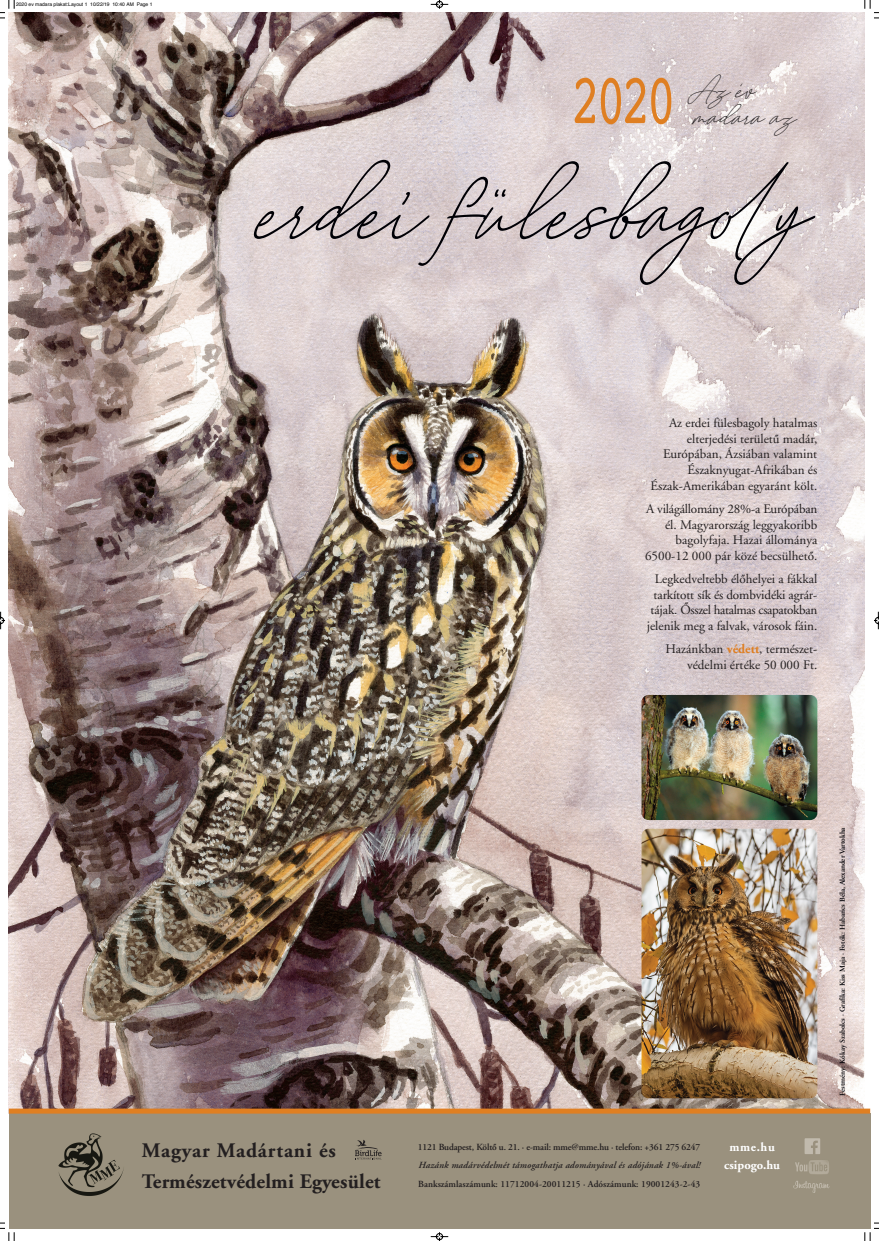
<style>
.page{position:relative;width:879px;height:1241px;background:#fff}
.page>*{position:absolute;margin:0;border:0;box-sizing:border-box;transform-origin:0 0}
.t1{font:110.62px "August Script Boldfree";color:#000005;scale:.88 1}
.t2{font:71.88px "Courier";color:#df7f22;scale:.7 1}
.t3{font:29.19px/26.2px "August Script Boldfree";color:#231f20}
.t4{font:700 20.62px/31.3px "Adobe Garamond HF";letter-spacing:.01em;color:#231f20}
.t5{font:13.12px/15.8px "Adobe Garamond HF";color:#231f20;text-align:right}
.t6{font:700 12.5px/18.1px "Adobe Garamond HF";color:#fff;text-align:center}
.t7{font:600 9.38px "Adobe Garamond HF";letter-spacing:-.015em;color:#231f20}
.t8{font:italic 600 9.38px "Adobe Garamond HF";letter-spacing:.02em;color:#231f20}
.t9{font:600 9.38px "Adobe Garamond HF";letter-spacing:.005em;color:#231f20}
.t10{font:600 7.5px "Adobe Garamond HF";color:#000005}
.t11{font:5px "Helvetica";color:#000}
.s1{font-size:25px}
.s2{font-size:26.88px}
.s3{font-size:112.5px}
.s4{font-weight:700;color:#df7f22}
</style>
<div class="page">
<img style="left:9px;top:13px;width:856px;height:1095px">
<img style="left:641px;top:695px;width:176px;height:125px;border-radius:7px">
<div style="left:9px;top:1113px;width:861px;height:115px;background:#9a917e"></div>
<img style="left:58px;top:1133px;width:66px;height:63px">
<img style="left:804px;top:1138px;width:17px;height:16px">
<img style="left:793px;top:1181px;width:37px;height:12px">
<img style="left:795px;top:1160px;width:34px;height:14px">
<svg style="left:355px;top:1140px;width:26px;height:19px"></svg>
<div style="left:9px;top:1108px;width:861px;height:5px;background:#df7f22"></div>
<img style="left:641px;top:828px;width:176px;height:270px;border-radius:7px">
<svg style="left:0;top:0;width:15px;height:19px"></svg>
<svg style="left:864px;top:0;width:15px;height:19px"></svg>
<svg style="left:0;top:1222px;width:15px;height:19px"></svg>
<svg style="left:864px;top:1222px;width:15px;height:19px"></svg>
<svg style="left:430px;top:0;width:19px;height:9px"></svg>
<svg style="left:430px;top:1232px;width:19px;height:9px"></svg>
<svg style="left:0;top:611px;width:5px;height:18px"></svg>
<svg style="left:874px;top:611px;width:5px;height:18px"></svg>
<p class="t11" style="left:16px;top:2px;width:138px">2020 ev madara plakat:Layout 1 10/22/19 10:40 AM Page 1</p>
<h2 class="t2" style="left:570px;top:78px;width:152px">2020</h2>
<h3 class="t3" style="left:686px;top:80px;width:111px"><span class="s1">A</span><span class="s2">z</span> év madara a<span class="s2">z</span></h3>
<h1 class="t1" style="left:259px;top:161px;width:626px"><span class="s3">erdei</span> fülesbagoly</h1>
<p class="t5" style="left:650px;top:416px;width:168px">Az erdei fülesbagoly hatalmas elterjedési területû madár,<br>Európában, Ázsiában valamint<br>Északnyugat-Afrikában és<br>Észak-Amerikában egyaránt költ.</p>
<p class="t5" style="left:645px;top:502px;width:174px">A világállomány 28%-a Európában él. Magyarország leggyakoribb bagolyfaja. Hazai állománya<br>6500-12 000 pár közé becsülhetô.</p>
<p class="t5" style="left:647px;top:572px;width:172px">Legkedveltebb élôhelyei a fákkal tarkított sík és dombvidéki agrár&shy;tájak. Ôsszel hatalmas csapatokban jelenik meg a falvak, városok fáin.</p>
<p class="t5" style="left:665px;top:642px;width:153px">Hazánkban <span class="s4">védett</span>, természet&shy;védelmi értéke 50 000 Ft.</p>
<h3 class="t4" style="left:142px;top:1136px;width:240px">Magyar Madártani és<br>Természetvédelmi Egyesület</h3>
<p class="t6" style="left:724px;top:1138px;width:57px">mme.hu csipogo.hu</p>
<p class="t7" style="left:418px;top:1142px;width:284px">1121 Budapest, Költô u. 21. · e-mail: mme@mme.hu · telefon: +361 275 6247</p>
<p class="t8" style="left:418px;top:1161px;width:284px">Hazánk madárvédelmét támogathatja adományával és adójának 1%-ával!</p>
<p class="t9" style="left:418px;top:1180px;width:283px">Bankszámlaszámunk: 11712004-20011215 · Adószámunk: 19001243-2-43</p>
<p class="t10" style="left:839px;top:1095px;width:270px;rotate:-90deg">Festmény: Kókay Szabolcs · Grafika: Kiss Maja · Fotók: Habarics Béla, Alexander Vartokha</p>
</div>
